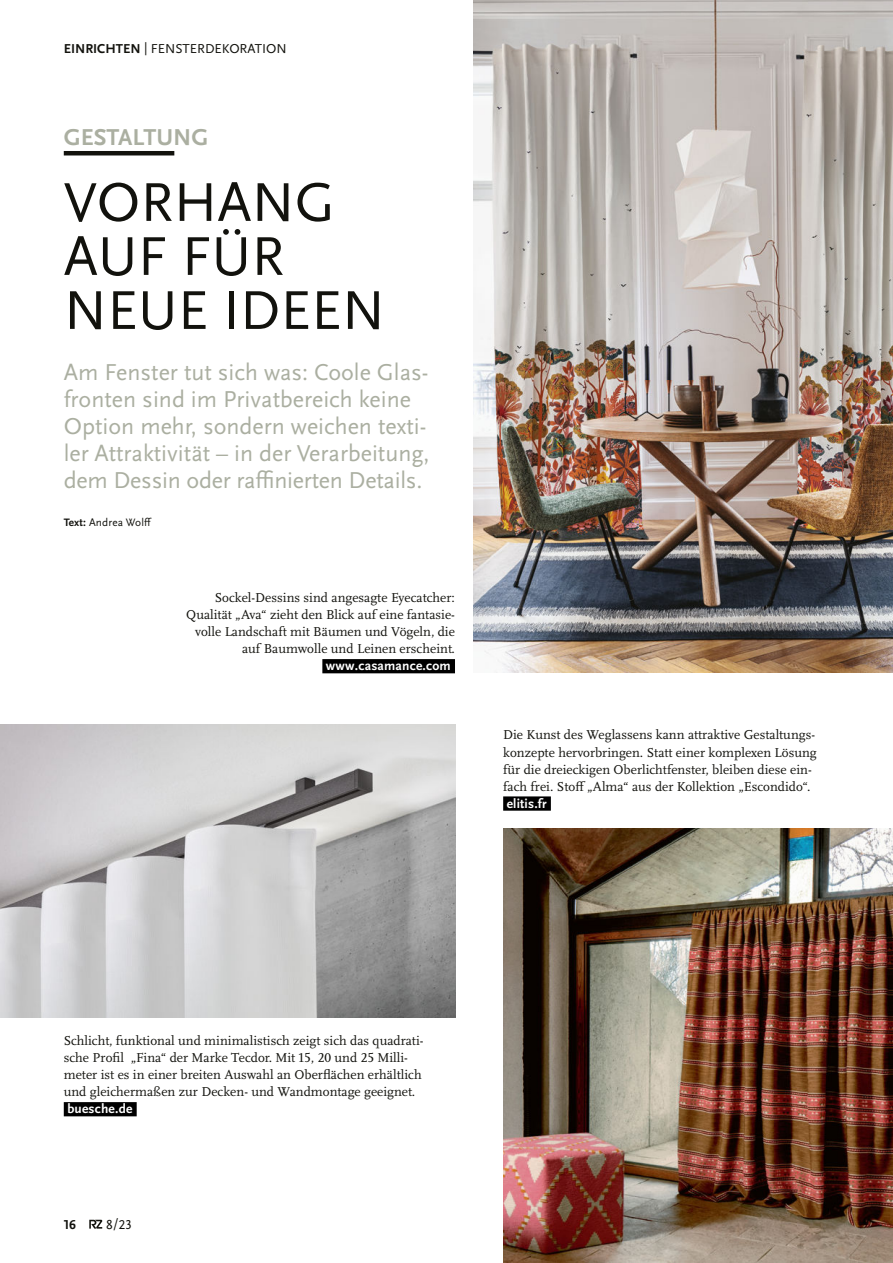
<style>
.page{position:relative;width:893px;height:1263px;background:#fff}
.page>*{position:absolute;margin:0;border:0;box-sizing:border-box;transform-origin:0 0}
.t1{font:57px/54px "Scala Sans OT";color:#12120d}
.t2{font:24px/27px "Scala Sans OT";color:#abafa1}
.t3{font:700 24px "Scala Sans OT";color:#abafa1}
.t4{font:13.5px/17.1px "Scala OT";color:#12120d}
.t5{font:700 13.5px "Scala Sans OT";letter-spacing:.015em;color:#fff}
.t6{font:13.5px "Scala Sans OT";color:#12120d}
.t7{font:700 13.5px "Scala Sans OT";color:#12120d}
.t8{font:11.25px "Scala Sans OT";letter-spacing:.015em;color:#12120d}
.s1{font-weight:700}
</style>
<div class="page">
<svg style="left:89px;top:1220px;width:13px;height:8px"></svg>
<div style="left:503px;top:796px;width:48px;height:15px;background:#000"></div>
<div style="left:322px;top:659px;width:133px;height:14px;background:#000"></div>
<div style="left:64px;top:1102px;width:73px;height:14px;background:#000"></div>
<img style="left:474px;top:0;width:419px;height:673px">
<img style="left:0;top:724px;width:455px;height:294px">
<img style="left:503px;top:828px;width:390px;height:435px">
<hr style="left:64px;top:151px;width:110px;height:4px;background:#12120d">
<p class="t6" style="left:64px;top:43px;width:224px"><span class="s1">EINRICHTEN</span> | FENSTERDEKORATION</p>
<h2 class="t3" style="left:64px;top:127px;width:146px">GESTALTUNG</h2>
<h1 class="t1" style="left:64px;top:181px;width:323px">VORHANG<br>AUF FÜR<br>NEUE IDEEN</h1>
<h2 class="t2" style="left:64px;top:361px;width:367px">Am Fenster tut sich was: Coole Glas&shy;fronten sind im Privatbereich keine Option mehr, sondern weichen texti&shy;ler Attraktivität – in der Verarbeitung, dem Dessin oder raffinierten Details.</h2>
<p class="t8" style="left:64px;top:517px;width:90px"><span class="s1">Text:</span> Andrea Wolff</p>
<p class="t4" style="left:186px;top:590px;width:270px;text-align:right">Sockel-Dessins sind angesagte Eyecatcher:<br>Qualität „Ava“ zieht den Blick auf eine fantasie&shy;volle Landschaft mit Bäumen und Vögeln, die auf Baumwolle und Leinen erscheint.</p>
<p class="t5" style="left:326px;top:660px;width:126px">www.casamance.com</p>
<p class="t4" style="left:503px;top:728px;width:315px">Die Kunst des Weglassens kann attraktive Gestaltungs&shy;konzepte hervorbringen. Statt einer komplexen Lösung für die dreieckigen Oberlichtfenster, bleiben diese ein&shy;fach frei. Stoff „Alma“ aus der Kollektion „Escondido“.</p>
<p class="t5" style="left:507px;top:798px;width:41px">elitis.fr</p>
<p class="t4" style="left:64px;top:1033px;width:361px">Schlicht, funktional und minimalistisch zeigt sich das quadrati&shy;sche Profil „Fina“ der Marke Tecdor. Mit 15, 20 und 25 Milli&shy;meter ist es in einer breiten Auswahl an Oberflächen erhältlich und gleichermaßen zur Decken- und Wandmontage geeignet.</p>
<p class="t5" style="left:67px;top:1103px;width:67px">buesche.de</p>
<p class="t7" style="left:64px;top:1219px;width:14px">16</p>
<p class="t6" style="left:106px;top:1219px;width:27px">8/23</p>
</div>
